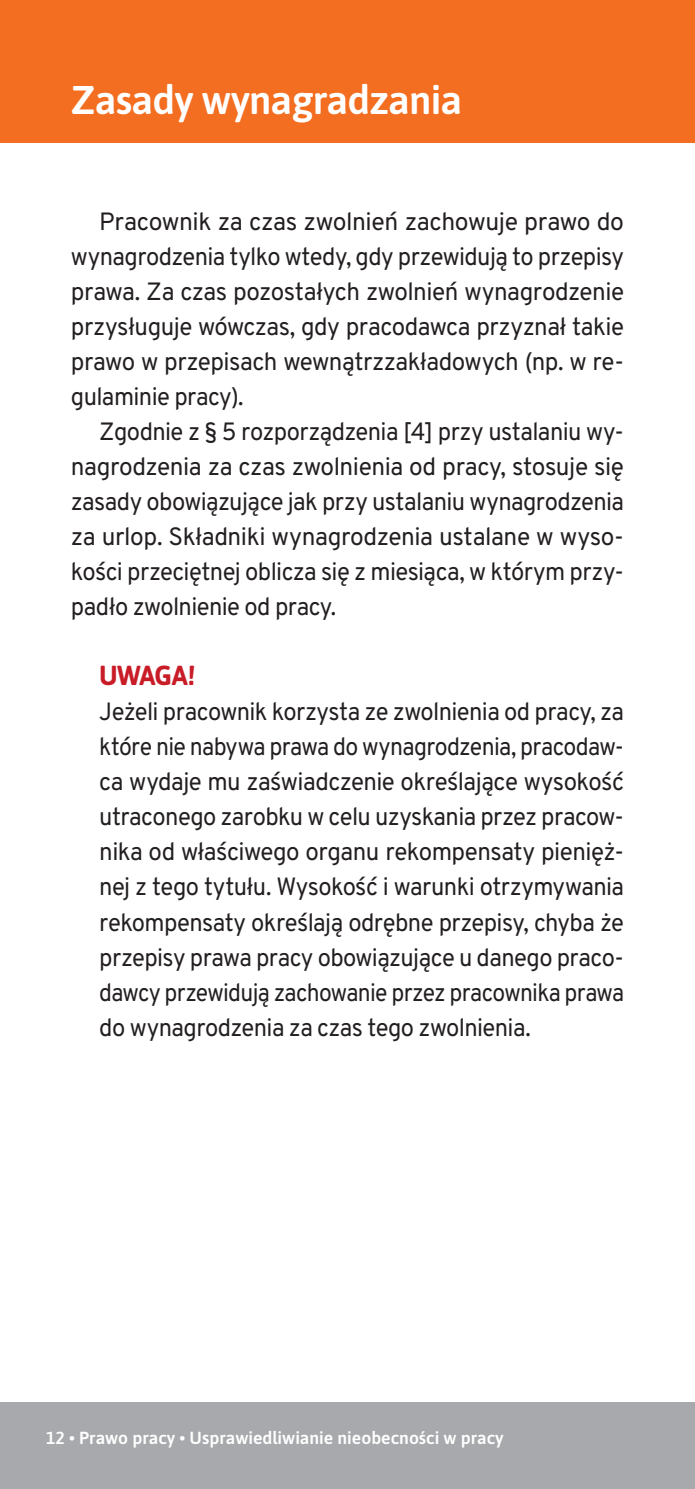
<style>
.page{position:relative;width:695px;height:1489px;background:#fff}
.page>*{position:absolute;margin:0;border:0;box-sizing:border-box;transform-origin:0 0}
.t1{font:600 40px "Asap";letter-spacing:-.02em;color:#fff}
.t2{font:700 27.5px "Asap";letter-spacing:-.025em;color:#c81c27;scale:.95 1}
.t3{font:25px/35px "Overpass";letter-spacing:-.025em;color:#231f20;text-align:justify;scale:.95 1}
.t4{font:25px/35px "Overpass";letter-spacing:-.025em;color:#231f20;text-align:justify}
.t5{font:600 17.5px "Asap";color:#fff}
</style>
<div class="page">
<div style="left:0;top:0;width:694px;height:142px;background:#f36e21"></div>
<div style="left:0;top:1402px;width:694px;height:86px;background:#a8a9ad"></div>
<h1 class="t1" style="left:71px;top:72px;width:393px">Zasady wynagradzania</h1>
<p class="t4" style="left:71px;top:203px;width:554px;text-indent:28px">Pracownik za czas zwolnień zachowuje prawo do wynagrodzenia tylko wtedy, gdy przewidują to przepisy prawa. Za czas pozostałych zwolnień wynagrodzenie przysługuje wówczas, gdy pracodawca przyznał takie prawo w przepisach wewnątrzzakładowych (np. w re&shy;gulaminie pracy).</p>
<p class="t3" style="left:71px;top:413px;width:583px;text-indent:28px">Zgodnie z § 5 rozporządzenia [4] przy ustalaniu wy&shy;nagrodzenia za czas zwolnienia od pracy, stosuje się zasady obowiązujące jak przy ustalaniu wynagrodzenia za urlop. Składniki wynagrodzenia ustalane w wyso&shy;kości przeciętnej oblicza się z miesiąca, w którym przy&shy;padło zwolnienie od pracy.</p>
<p class="t2" style="left:99px;top:656px;width:102px">UWAGA!</p>
<p class="t3" style="left:99px;top:693px;width:554px">Jeżeli pracownik korzysta ze zwolnienia od pracy, za które nie nabywa prawa do wynagrodzenia, pracodaw&shy;ca wydaje mu zaświadczenie określające wysokość utraconego zarobku w celu uzyskania przez pracow&shy;nika od właściwego organu rekompensaty pienięż&shy;nej z tego tytułu. Wysokość i warunki otrzymywania rekompensaty określają odrębne przepisy, chyba że przepisy prawa pracy obowiązujące u danego praco&shy;dawcy przewidują zachowanie przez pracownika prawa do wynagrodzenia za czas tego zwolnienia.</p>
<p class="t5" style="left:46px;top:1425px;width:459px">12 • Prawo pracy • Usprawiedliwianie nieobecności w pracy</p>
</div>
